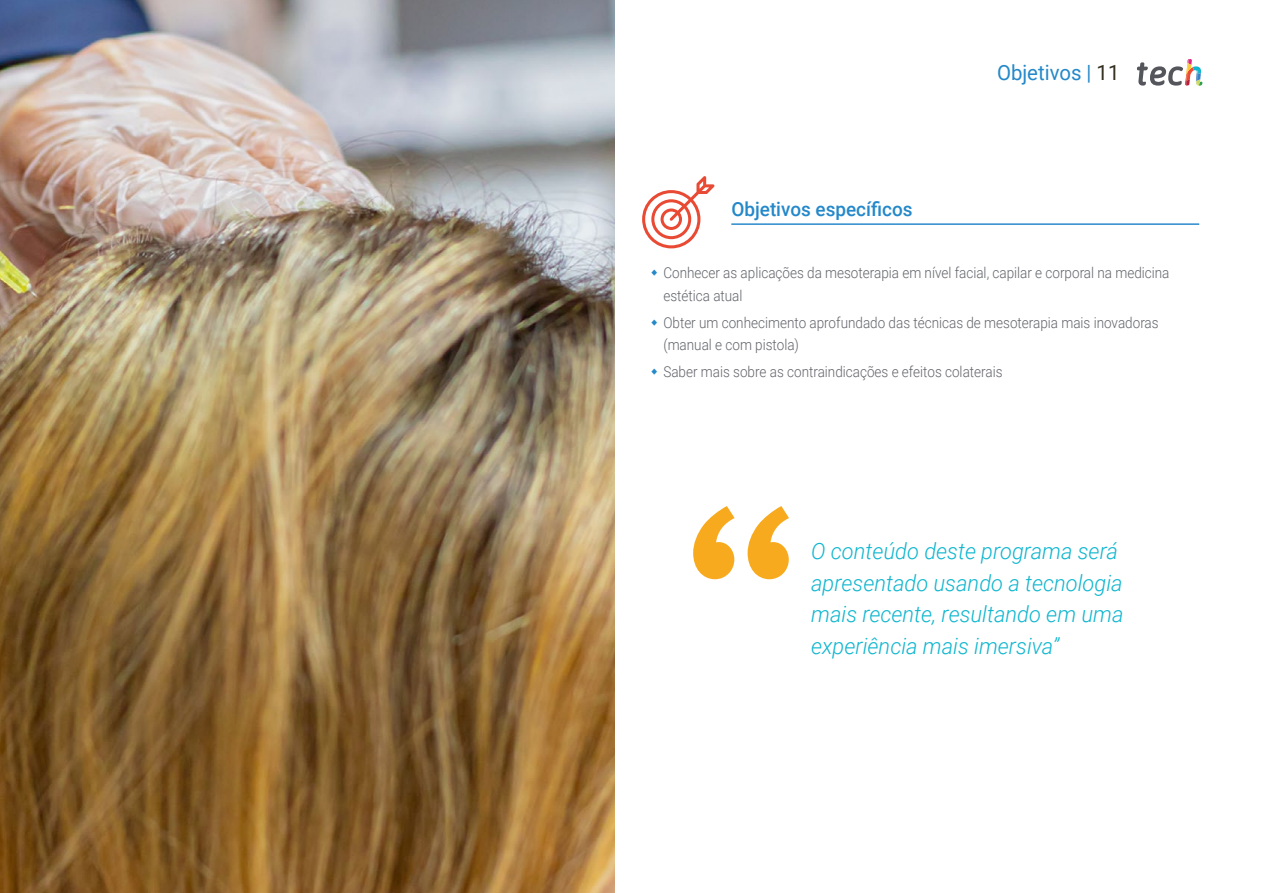
<style>
.page{position:relative;width:1263px;height:893px;background:#fff}
.page>*{position:absolute;margin:0;border:0;box-sizing:border-box;transform-origin:0 0}
.t1{font:italic 300 22.5px/31.5px "Roboto";color:#0fb6cf}
.t2{font:21px "Roboto";color:#2488c9}
.t3{font:500 19.5px "Roboto";color:#2488c9}
.t4{font:300 15px/22.5px "Roboto";color:#61646a;scale:.9 1}
.s1{color:#312e20}
</style>
<div class="page">
<img style="left:0;top:0;width:614px;height:893px">
<svg style="left:1137px;top:59px;width:65px;height:27px"></svg>
<svg style="left:693px;top:506px;width:96px;height:73px"></svg>
<svg style="left:642px;top:176px;width:72px;height:72px"></svg>
<hr style="left:731px;top:224px;width:468px;height:1px;background:#2488c9">
<h3 class="t3" style="left:731px;top:195px;width:183px">Objetivos específicos</h3>
<h2 class="t2" style="left:997px;top:57px;width:124px">Objetivos | <span class="s1">11</span></h2>
<p class="t4" style="left:663px;top:261px;width:564px">Conhecer as aplicações da mesoterapia em nível facial, capilar e corporal na medicina estética atual</p>
<p class="t4" style="left:663px;top:311px;width:552px">Obter um conhecimento aprofundado das técnicas de mesoterapia mais inovadoras (manual e com pistola)</p>
<p class="t4" style="left:663px;top:360px;width:378px">Saber mais sobre as contraindicações e efeitos colaterais</p>
<h1 class="t1" style="left:811px;top:535px;width:314px">O conteúdo deste programa será apresentado usando a tecnologia mais recente, resultando em uma experiência mais imersiva”</h1>
</div>
